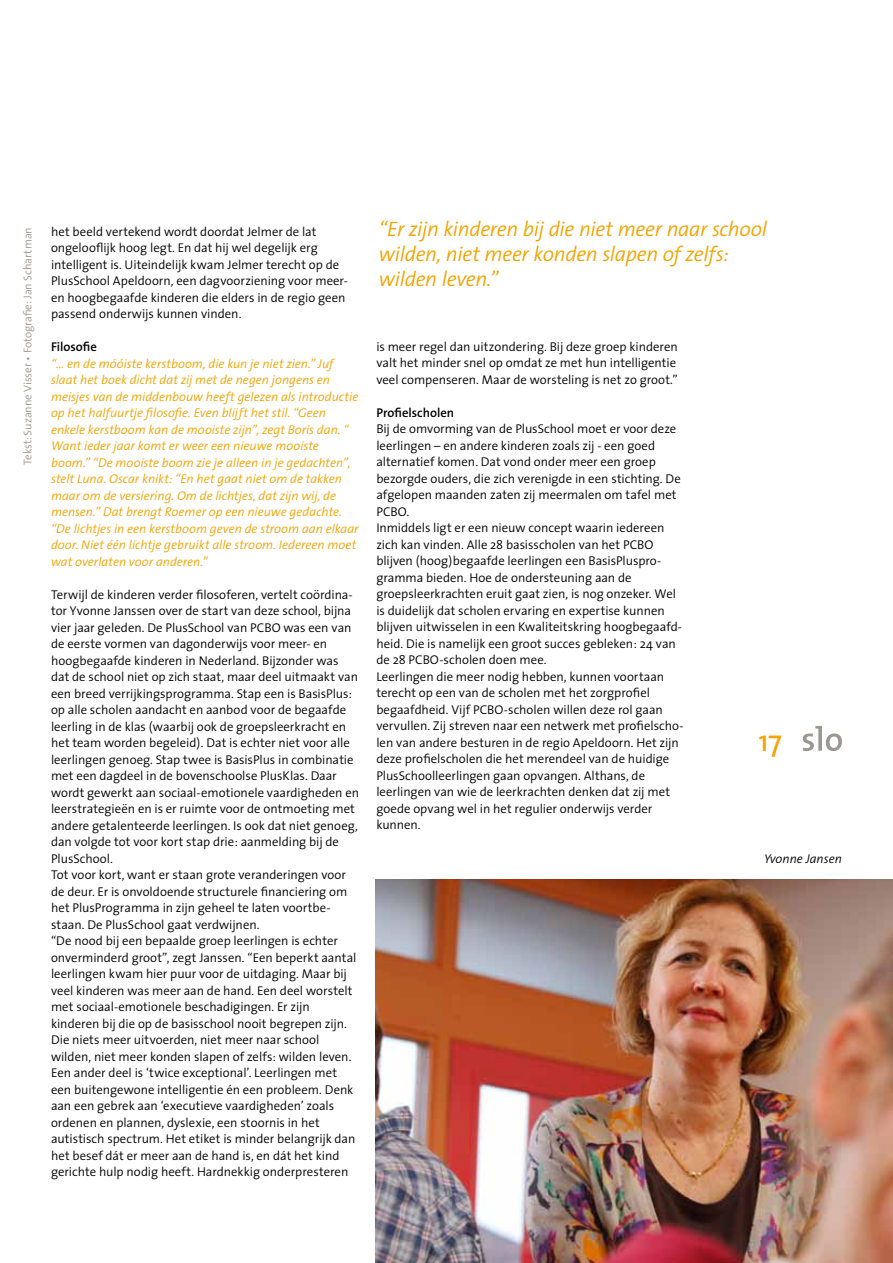
<style>
.page{position:relative;width:893px;height:1263px;background:#fff}
.page>*{position:absolute;margin:0;border:0;box-sizing:border-box;transform-origin:0 0}
.t1{font:30px "The Mix";color:#f4a300}
.t2{font:italic 300 21px/25.2px "The Sans";letter-spacing:-.015em;color:#f4a300}
.t3{font:300 12.75px/16.5px "The Sans";color:#000}
.t4{font:italic 300 12.75px/16.5px "The Sans";color:#f4a300}
.t5{font:600 12.75px "The Sans";color:#000}
.t6{font:italic 300 12.75px "The Sans";color:#000}
.t7{font:300 11.25px "The Sans";color:#9c9792}
.s1{color:#fff}
</style>
<div class="page">
<svg style="left:803px;top:726px;width:39px;height:25px"></svg>
<img style="left:376px;top:879px;width:517px;height:384px">
<p class="t7" style="left:18px;top:465px;width:239px;rotate:-90deg">Tekst: Suzanne Visser • Fotografie: Jan Schartman</p>
<h2 class="t2" style="left:379px;top:215px;width:389px">“Er zijn kinderen bij die niet meer naar school wilden, niet meer konden slapen of zelfs: wilden leven.”</h2>
<p class="t3" style="left:51px;top:223px;width:298px">het beeld vertekend wordt doordat Jelmer de lat ongelooflijk hoog legt. En dat hij wel degelijk erg intelligent is. Uiteindelijk kwam Jelmer terecht op de PlusSchool Apeldoorn, een dagvoorziening voor meer&shy;en hoogbegaafde kinderen die elders in de regio geen passend onderwijs kunnen vinden.</p>
<p class="t5" style="left:51px;top:336px;width:47px">Filosofie</p>
<p class="t4" style="left:51px;top:355px;width:309px">“… en de móóiste kerstboom, die kun je niet zien.” Juf slaat het boek dicht dat zij met de negen jongens en meisjes van de middenbouw heeft gelezen als introductie op het halfuurtje filosofie. Even blijft het stil. “Geen enkele kerstboom kan de mooiste zijn”, zegt Boris dan. “ Want ieder jaar komt er weer een nieuwe mooiste boom.” “De mooiste boom zie je alleen in je gedachten”, stelt Luna. Oscar knikt: “En het gaat niet om de takken maar om de versiering. Om de lichtjes, dat zijn wij, de mensen.” Dat brengt Roemer op een nieuwe gedachte. “De lichtjes in een kerstboom geven de stroom aan elkaar door. Niet één lichtje gebruikt alle stroom. Iedereen moet wat overlaten voor anderen.”</p>
<p class="t3" style="left:51px;top:586px;width:310px">Terwijl de kinderen verder filosoferen, vertelt coördina&shy;tor Yvonne Janssen over de start van deze school, bijna vier jaar geleden. De PlusSchool van PCBO was een van de eerste vormen van dagonderwijs voor meer- en hoogbegaafde kinderen in Nederland. Bijzonder was dat de school niet op zich staat, maar deel uitmaakt van een breed verrijkingsprogramma. Stap een is BasisPlus: op alle scholen aandacht en aanbod voor de begaafde leerling in de klas (waarbij ook de groepsleerkracht en het team worden begeleid). Dat is echter niet voor alle leerlingen genoeg. Stap twee is BasisPlus in combinatie met een dagdeel in de bovenschoolse PlusKlas. Daar wordt gewerkt aan sociaal-emotionele vaardigheden en leerstrategieën en is er ruimte voor de ontmoeting met andere getalenteerde leerlingen. Is ook dat niet genoeg, dan volgde tot voor kort stap drie: aanmelding bij de PlusSchool.<br>Tot voor kort, want er staan grote veranderingen voor de deur. Er is onvoldoende structurele financiering om het PlusProgramma in zijn geheel te laten voortbe&shy;staan. De PlusSchool gaat verdwijnen.<br>“De nood bij een bepaalde groep leerlingen is echter onverminderd groot”, zegt Janssen. “Een beperkt aantal leerlingen kwam hier puur voor de uitdaging. Maar bij veel kinderen was meer aan de hand. Een deel worstelt met sociaal-emotionele beschadigingen. Er zijn kinderen bij die op de basisschool nooit begrepen zijn.<br>Die niets meer uitvoerden, niet meer naar school wilden, niet meer konden slapen of zelfs: wilden leven.<br>Een ander deel is ‘twice exceptional’. Leerlingen met een buitengewone intelligentie én een probleem. Denk aan een gebrek aan ‘executieve vaardigheden’ zoals ordenen en plannen, dyslexie, een stoornis in het autistisch spectrum. Het etiket is minder belangrijk dan het besef dát er meer aan de hand is, en dát het kind gerichte hulp nodig heeft. Hardnekkig onderpresteren</p>
<p class="t3" style="left:376px;top:338px;width:303px">is meer regel dan uitzondering. Bij deze groep kinderen valt het minder snel op omdat ze met hun intelligentie veel compenseren. Maar de worsteling is net zo groot.”</p>
<p class="t5" style="left:376px;top:402px;width:79px">Profielscholen</p>
<p class="t3" style="left:376px;top:420px;width:309px">Bij de omvorming van de PlusSchool moet er voor deze leerlingen – en andere kinderen zoals zij - een goed alternatief komen. Dat vond onder meer een groep bezorgde ouders, die zich verenigde in een stichting. De afgelopen maanden zaten zij meermalen om tafel met PCBO.<br>Inmiddels ligt er een nieuw concept waarin iedereen zich kan vinden. Alle 28 basisscholen van het PCBO blijven (hoog)begaafde leerlingen een BasisPluspro&shy;gramma bieden. Hoe de ondersteuning aan de groepsleerkrachten eruit gaat zien, is nog onzeker. Wel is duidelijk dat scholen ervaring en expertise kunnen blijven uitwisselen in een Kwaliteitskring hoogbegaafd&shy;heid. Die is namelijk een groot succes gebleken: 24 van de 28 PCBO-scholen doen mee.<br>Leerlingen die meer nodig hebben, kunnen voortaan terecht op een van de scholen met het zorgprofiel begaafdheid. Vijf PCBO-scholen willen deze rol gaan vervullen. Zij streven naar een netwerk met profielscho&shy;len van andere besturen in de regio Apeldoorn. Het zijn deze profielscholen die het merendeel van de huidige PlusSchoolleerlingen gaan opvangen. Althans, de leerlingen van wie de leerkrachten denken dat zij met goede opvang wel in het regulier onderwijs verder kunnen.</p>
<h1 class="t1" style="left:758px;top:716px;width:32px">17<span class="s1">17</span></h1>
<p class="t6" style="left:764px;top:848px;width:79px">Yvonne Jansen</p>
</div>
